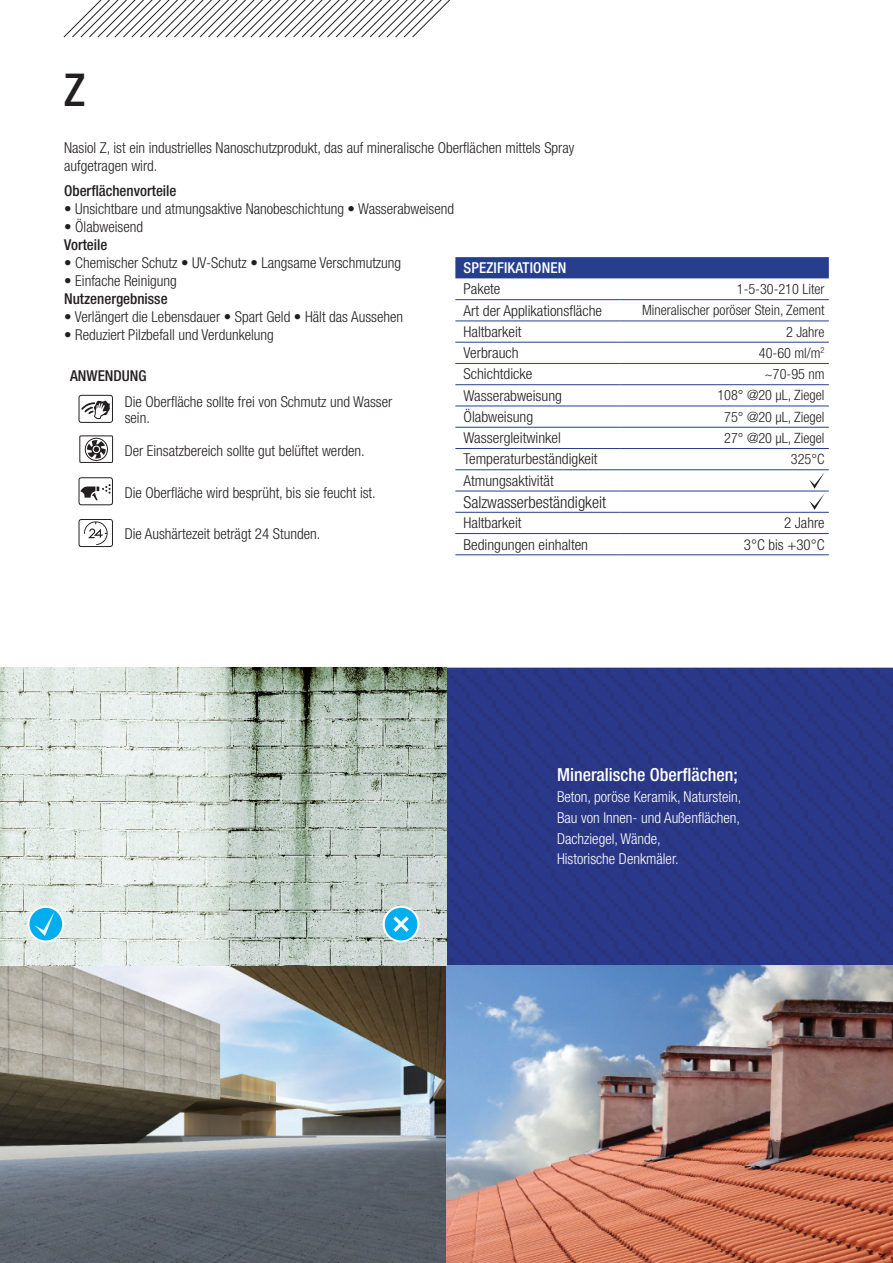
<style>
.page{position:relative;width:893px;height:1263px;background:#fff}
.page>*{position:absolute;margin:0;border:0;box-sizing:border-box;transform-origin:0 0}
.t1{font:500 condensed 45.3px "Helvetica Neue LT Pro";color:#231f20}
.t2{font:500 condensed 18px "Helvetica Neue LT Pro";color:#fff}
.t3{font:300 condensed 16.5px "Helvetica Neue LT Pro";color:#231f20}
.t4{font:300 condensed 15px/18px "Helvetica Neue LT Pro";color:#231f20}
.t5{font:300 condensed 15px/20.7px "Helvetica Neue LT Pro";color:#fff}
.t6{font:500 condensed 15px "Helvetica Neue LT Pro";color:#231f20}
.t7{font:500 condensed 15px "Helvetica Neue LT Pro";letter-spacing:.01em;color:#fff}
.t8{font:300 condensed 14.25px "Helvetica Neue LT Pro";color:#231f20}
</style>
<div class="page">
<svg style="left:63px;top:0;width:388px;height:38px"></svg>
<img style="left:446px;top:668px;width:447px;height:297px">
<img style="left:0;top:965px;width:893px;height:298px">
<div style="left:455px;top:257px;width:374px;height:21px;background:#253f8e"></div>
<hr style="left:455px;top:299px;width:164px;height:1px;background:#253f8e">
<hr style="left:619px;top:299px;width:210px;height:1px;background:#253f8e">
<hr style="left:455px;top:321px;width:164px;height:1px;background:#253f8e">
<hr style="left:619px;top:321px;width:210px;height:1px;background:#253f8e">
<hr style="left:455px;top:342px;width:164px;height:1px;background:#253f8e">
<hr style="left:619px;top:342px;width:210px;height:1px;background:#253f8e">
<hr style="left:455px;top:363px;width:164px;height:1px;background:#253f8e">
<hr style="left:619px;top:363px;width:210px;height:1px;background:#253f8e">
<hr style="left:455px;top:384px;width:164px;height:1px;background:#253f8e">
<hr style="left:619px;top:384px;width:210px;height:1px;background:#253f8e">
<hr style="left:455px;top:406px;width:164px;height:1px;background:#253f8e">
<hr style="left:619px;top:406px;width:210px;height:1px;background:#253f8e">
<hr style="left:455px;top:427px;width:164px;height:1px;background:#253f8e">
<hr style="left:619px;top:427px;width:210px;height:1px;background:#253f8e">
<hr style="left:455px;top:448px;width:164px;height:1px;background:#253f8e">
<hr style="left:619px;top:448px;width:210px;height:1px;background:#253f8e">
<hr style="left:455px;top:469px;width:164px;height:1px;background:#253f8e">
<hr style="left:619px;top:469px;width:210px;height:1px;background:#253f8e">
<hr style="left:455px;top:491px;width:164px;height:1px;background:#253f8e">
<hr style="left:619px;top:491px;width:210px;height:1px;background:#253f8e">
<hr style="left:455px;top:512px;width:164px;height:1px;background:#253f8e">
<hr style="left:619px;top:512px;width:210px;height:1px;background:#253f8e">
<hr style="left:455px;top:533px;width:164px;height:1px;background:#253f8e">
<hr style="left:619px;top:533px;width:210px;height:1px;background:#253f8e">
<hr style="left:455px;top:554px;width:164px;height:1px;background:#253f8e">
<hr style="left:619px;top:554px;width:210px;height:1px;background:#253f8e">
<svg style="left:809px;top:472px;width:16px;height:38px"></svg>
<svg style="left:81px;top:400px;width:29px;height:20px"></svg>
<div style="left:79px;top:395px;width:34px;height:28px;border:1px solid #231f20;border-radius:2px"></div>
<svg style="left:87px;top:440px;width:19px;height:18px"></svg>
<div style="left:85px;top:438px;width:23px;height:23px;border:1px solid #231f20;border-radius:50%"></div>
<div style="left:80px;top:436px;width:33px;height:26px;border:1px solid #231f20"></div>
<svg style="left:81px;top:484px;width:30px;height:17px"></svg>
<div style="left:79px;top:477px;width:34px;height:28px;border:1px solid #231f20;border-radius:2px"></div>
<svg style="left:84px;top:521px;width:24px;height:24px"></svg>
<div style="left:79px;top:519px;width:34px;height:28px;border:1px solid #231f20;border-radius:2px"></div>
<img style="left:0;top:668px;width:446px;height:297px">
<div style="left:384px;top:907px;width:34px;height:34px;background:#00aeef;border-radius:50%"></div>
<div style="left:383px;top:906px;width:36px;height:36px;border:2px solid #fff;border-radius:50%"></div>
<svg style="left:393px;top:916px;width:16px;height:16px"></svg>
<svg style="left:28px;top:907px;width:35px;height:34px"></svg>
<div style="left:27px;top:906px;width:37px;height:36px;border:2px solid #fff;border-radius:50%"></div>
<svg style="left:35px;top:912px;width:19px;height:24px"></svg>
<h1 class="t1" style="left:64px;top:63px;width:22px">Z</h1>
<p class="t4" style="left:64px;top:139px;width:512px">Nasiol Z, ist ein industrielles Nanoschutzprodukt, das auf mineralische Oberflächen mittels Spray aufgetragen wird.</p>
<p class="t6" style="left:64px;top:182px;width:114px">Oberflächenvorteile</p>
<p class="t4" style="left:64px;top:199px;width:391px">• Unsichtbare und atmungsaktive Nanobeschichtung • Wasserabweisend</p>
<p class="t4" style="left:64px;top:217px;width:80px">• Ölabweisend</p>
<p class="t6" style="left:64px;top:236px;width:45px">Vorteile</p>
<p class="t4" style="left:64px;top:253px;width:339px">• Chemischer Schutz • UV-Schutz • Langsame Verschmutzung</p>
<p class="t4" style="left:64px;top:271px;width:114px">• Einfache Reinigung</p>
<p class="t6" style="left:64px;top:290px;width:105px">Nutzenergebnisse</p>
<p class="t4" style="left:64px;top:307px;width:340px">• Verlängert die Lebensdauer • Spart Geld • Hält das Aussehen</p>
<p class="t4" style="left:64px;top:325px;width:211px">• Reduziert Pilzbefall und Verdunkelung</p>
<p class="t7" style="left:463px;top:259px;width:104px">SPEZIFIKATIONEN</p>
<p class="t4" style="left:463px;top:280px;width:39px">Pakete</p>
<p class="t8" style="left:737px;top:281px;width:89px">1-5-30-210 Liter</p>
<p class="t4" style="left:463px;top:301px;width:140px">Art der Applikationsfläche</p>
<p class="t8" style="left:642px;top:302px;width:184px">Mineralischer poröser Stein, Zement</p>
<p class="t4" style="left:463px;top:322px;width:60px">Haltbarkeit</p>
<p class="t8" style="left:786px;top:323px;width:40px">2 Jahre</p>
<p class="t4" style="left:463px;top:344px;width:57px">Verbrauch</p>
<p class="t8" style="left:759px;top:345px;width:67px">40-60 ml/m<sup>2</sup></p>
<p class="t4" style="left:463px;top:365px;width:70px">Schichtdicke</p>
<p class="t8" style="left:764px;top:366px;width:62px">~70-95 nm</p>
<p class="t4" style="left:463px;top:386px;width:100px">Wasserabweisung</p>
<p class="t8" style="left:717px;top:387px;width:109px">108° @20 μL, Ziegel</p>
<p class="t4" style="left:463px;top:407px;width:71px">Ölabweisung</p>
<p class="t8" style="left:724px;top:408px;width:102px">75° @20 μL, Ziegel</p>
<p class="t4" style="left:463px;top:429px;width:99px">Wassergleitwinkel</p>
<p class="t8" style="left:724px;top:430px;width:102px">27° @20 μL, Ziegel</p>
<p class="t4" style="left:463px;top:450px;width:136px">Temperaturbeständigkeit</p>
<p class="t8" style="left:791px;top:451px;width:35px">325°C</p>
<p class="t4" style="left:463px;top:471px;width:92px">Atmungsaktivität</p>
<p class="t3" style="left:463px;top:492px;width:144px">Salzwasserbeständigkeit</p>
<p class="t4" style="left:463px;top:514px;width:60px">Haltbarkeit</p>
<p class="t4" style="left:784px;top:514px;width:42px">2 Jahre</p>
<p class="t4" style="left:463px;top:535px;width:126px">Bedingungen einhalten</p>
<p class="t4" style="left:744px;top:535px;width:82px">3°C bis +30°C</p>
<p class="t6" style="left:70px;top:366px;width:78px">ANWENDUNG</p>
<p class="t4" style="left:125px;top:393px;width:269px;line-height:16.5px">Die Oberfläche sollte frei von Schmutz und Wasser sein.</p>
<p class="t4" style="left:125px;top:442px;width:242px">Der Einsatzbereich sollte gut belüftet werden.</p>
<p class="t4" style="left:125px;top:483px;width:253px">Die Oberfläche wird besprüht, bis sie feucht ist.</p>
<p class="t4" style="left:125px;top:525px;width:197px">Die Aushärtezeit beträgt 24 Stunden.</p>
<p class="t2" style="left:557px;top:764px;width:182px">Mineralische Oberflächen;</p>
<p class="t5" style="left:557px;top:786px;width:186px">Beton, poröse Keramik, Naturstein,<br>Bau von Innen- und Außenflächen,<br>Dachziegel, Wände,<br>Historische Denkmäler.</p>
</div>
